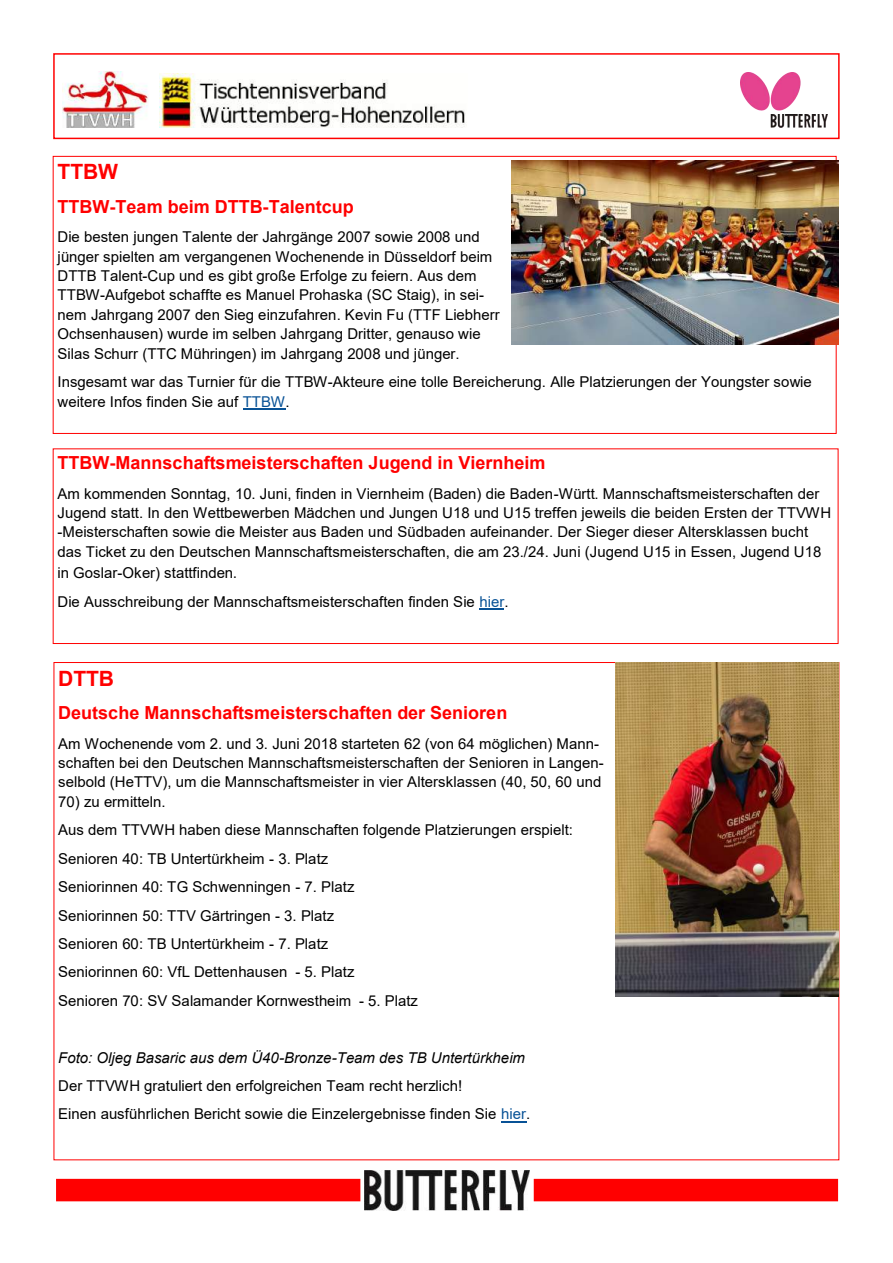
<style>
.page{position:relative;width:893px;height:1263px;background:#fff}
.page>*{position:absolute;margin:0;border:0;box-sizing:border-box;transform-origin:0 0}
.t1{font:700 21.15px "Arial";color:#f00}
.t2{font:700 21px "Arial";color:#f00}
.t3{font:700 18px "Arial";color:#f00}
.t4{font:15px/19.4px "Arial";color:#000}
.t5{font:italic 15px "Arial";color:#000}
.s1{color:#085296}
.s2{font-family:"Calibri"}
</style>
<div class="page">
<div style="left:53px;top:53px;width:787px;height:86px;border:2px solid #f00"></div>
<img style="left:63px;top:71px;width:85px;height:56px">
<img style="left:159px;top:73px;width:307px;height:54px">
<img style="left:741px;top:72px;width:86px;height:55px">
<img style="left:365px;top:1170px;width:164px;height:40px">
<div style="left:56px;top:1179px;width:304px;height:22px;background:#f00"></div>
<div style="left:534px;top:1179px;width:304px;height:22px;background:#f00"></div>
<hr style="left:243px;top:408px;width:42px;height:1px;background:#085296">
<img style="left:512px;top:160px;width:326px;height:184px">
<svg style="left:501px;top:1121px;width:25px;height:1px"></svg>
<img style="left:615px;top:662px;width:223px;height:335px">
<div style="left:53px;top:449px;width:785px;height:195px;border:1px solid #f00"></div>
<svg style="left:480px;top:609px;width:24px;height:1px"></svg>
<h2 class="t2" style="left:58px;top:160px;width:62px">TTBW</h2>
<p class="t3" style="left:58px;top:196px;width:298px">TTBW-Team beim DTTB-Talentcup</p>
<p class="t4" style="left:58px;top:227px;width:444px">Die besten jungen Talente der Jahrgänge 2007 sowie 2008 und jünger spielten am vergangenen Wochenende in Düsseldorf beim DTTB Talent-Cup und es gibt große Erfolge zu feiern. Aus dem TTBW-Aufgebot schaffte es Manuel Prohaska (SC Staig), in sei&shy;nem Jahrgang 2007 den Sieg einzufahren. Kevin Fu (TTF Liebherr Ochsenhausen) wurde im selben Jahrgang Dritter, genauso wie Silas Schurr (TTC Mühringen) im Jahrgang 2008 und jünger.</p>
<p class="t4" style="left:58px;top:372px;width:756px">Insgesamt war das Turnier für die TTBW-Akteure eine tolle Bereicherung. Alle Platzierungen der Youngster sowie weitere Infos finden Sie auf <span class="s1">TTBW</span>.</p>
<p class="t3" style="left:58px;top:453px;width:489px">TTBW-Mannschaftsmeisterschaften Jugend in Viernheim</p>
<p class="t4" style="left:58px;top:484px;width:775px">Am kommenden Sonntag, 10. Juni, finden in Viernheim (Baden) die Baden-Württ. Mannschaftsmeisterschaften der Jugend statt. In den Wettbewerben Mädchen und Jungen U18 und U15 treffen jeweils die beiden Ersten der TTVWH -Meisterschaften sowie die Meister aus Baden und Südbaden aufeinander. Der Sieger dieser Altersklassen bucht das Ticket zu den Deutschen Mannschaftsmeisterschaften, die am 23./24. Juni (Jugend U15 in Essen, Jugend U18</p>
<p class="t4" style="left:58px;top:558px;width:453px;line-height:29.4px">in Goslar-Oker) stattfinden<span class="s2">.<br></span>Die Ausschreibung der Mannschaftsmeisterschaften finden Sie <span class="s1">hier</span>.</p>
<h1 class="t1" style="left:58px;top:666px;width:57px">DTTB</h1>
<p class="t3" style="left:58px;top:703px;width:451px">Deutsche Mannschaftsmeisterschaften der Senioren</p>
<p class="t4" style="left:58px;top:734px;width:547px">Am Wochenende vom 2. und 3. Juni 2018 starteten 62 (von 64 möglichen) Mann&shy;schaften bei den Deutschen Mannschaftsmeisterschaften der Senioren in Langen&shy;selbold (HeTTV), um die Mannschaftsmeister in vier Altersklassen (40, 50, 60 und</p>
<p class="t4" style="left:58px;top:787px;width:516px;line-height:28.5px">70) zu ermitteln.<br>Aus dem TTVWH haben diese Mannschaften folgende Platzierungen erspielt:<br>Senioren 40: TB Untertürkheim - 3. Platz<br>Seniorinnen 40: TG Schwenningen - 7. Platz<br>Seniorinnen 50: TTV Gärtringen - 3. Platz<br>Senioren 60: TB Untertürkheim - 7. Platz<br>Seniorinnen 60: VfL Dettenhausen - 5. Platz<br>Senioren 70: SV Salamander Kornwestheim - 5. Platz</p>
<p class="t5" style="left:58px;top:1049px;width:468px">Foto: Oljeg Basaric aus dem Ü40-Bronze-Team des TB Untertürkheim</p>
<p class="t4" style="left:58px;top:1071px;width:474px;line-height:28.5px">Der TTVWH gratuliert den erfolgreichen Team recht herzlich!<br>Einen ausführlichen Bericht sowie die Einzelergebnisse finden Sie <span class="s1">hier</span>.</p>
</div>
